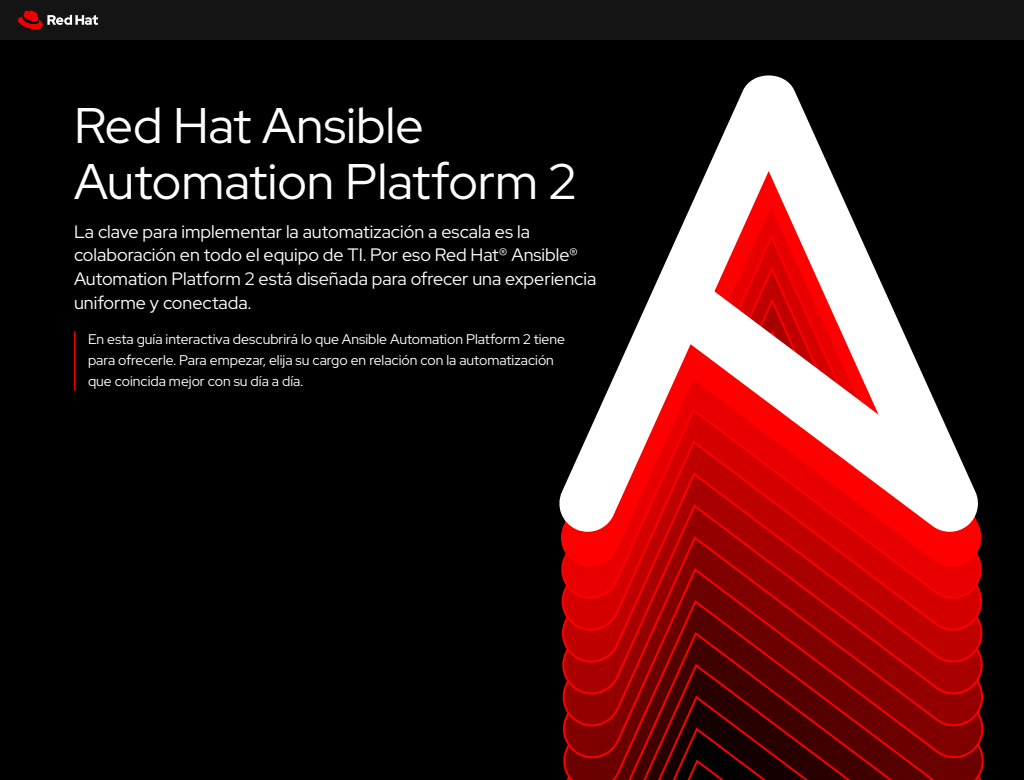
<style>
.page{position:relative;width:1024px;height:780px;background:#fff}
.page>*{position:absolute;margin:0;border:0;box-sizing:border-box;transform-origin:0 0}
.t1{font:50px/56px "Red Hat Display";color:#fff}
.t2{font:18px/24px "Red Hat Display";color:#fff}
.t3{font:14px/21px "Red Hat Display";color:#fff}
</style>
<div class="page">
<div style="left:0;top:40px;width:1024px;height:740px;background:#000"></div>
<svg style="left:563px;top:762px;width:421px;height:18px"></svg>
<svg style="left:563px;top:730px;width:421px;height:32px;background:#5a0000"></svg>
<svg style="left:562px;top:698px;width:422px;height:32px;background:#6c0000"></svg>
<svg style="left:562px;top:666px;width:422px;height:32px;background:#7f0000"></svg>
<svg style="left:562px;top:634px;width:421px;height:32px;background:#930000"></svg>
<svg style="left:561px;top:602px;width:422px;height:32px;background:#a50000"></svg>
<svg style="left:561px;top:570px;width:422px;height:32px;background:#b80000"></svg>
<svg style="left:561px;top:533px;width:421px;height:37px;background:#cd0000"></svg>
<svg style="left:559px;top:75px;width:422px;height:459px"></svg>
<div style="left:0;top:0;width:1024px;height:40px;background:#141414"></div>
<svg style="left:18px;top:10px;width:80px;height:19px"></svg>
<hr style="left:74px;top:332px;width:1px;height:58px;background:#ed0000">
<h1 class="t1" style="left:74px;top:97px;width:504px">Red Hat Ansible<br>Automation Platform 2</h1>
<p class="t2" style="left:74px;top:219px;width:524px">La clave para implementar la automatización a escala es la colaboración en todo el equipo de TI. Por eso Red Hat® Ansible® Automation Platform 2 está diseñada para ofrecer una experiencia uniforme y conectada.</p>
<p class="t3" style="left:88px;top:328px;width:479px">En esta guía interactiva descubrirá lo que Ansible Automation Platform 2 tiene para ofrecerle. Para empezar, elija su cargo en relación con la automatización que coincida mejor con su día a día.</p>
</div>
